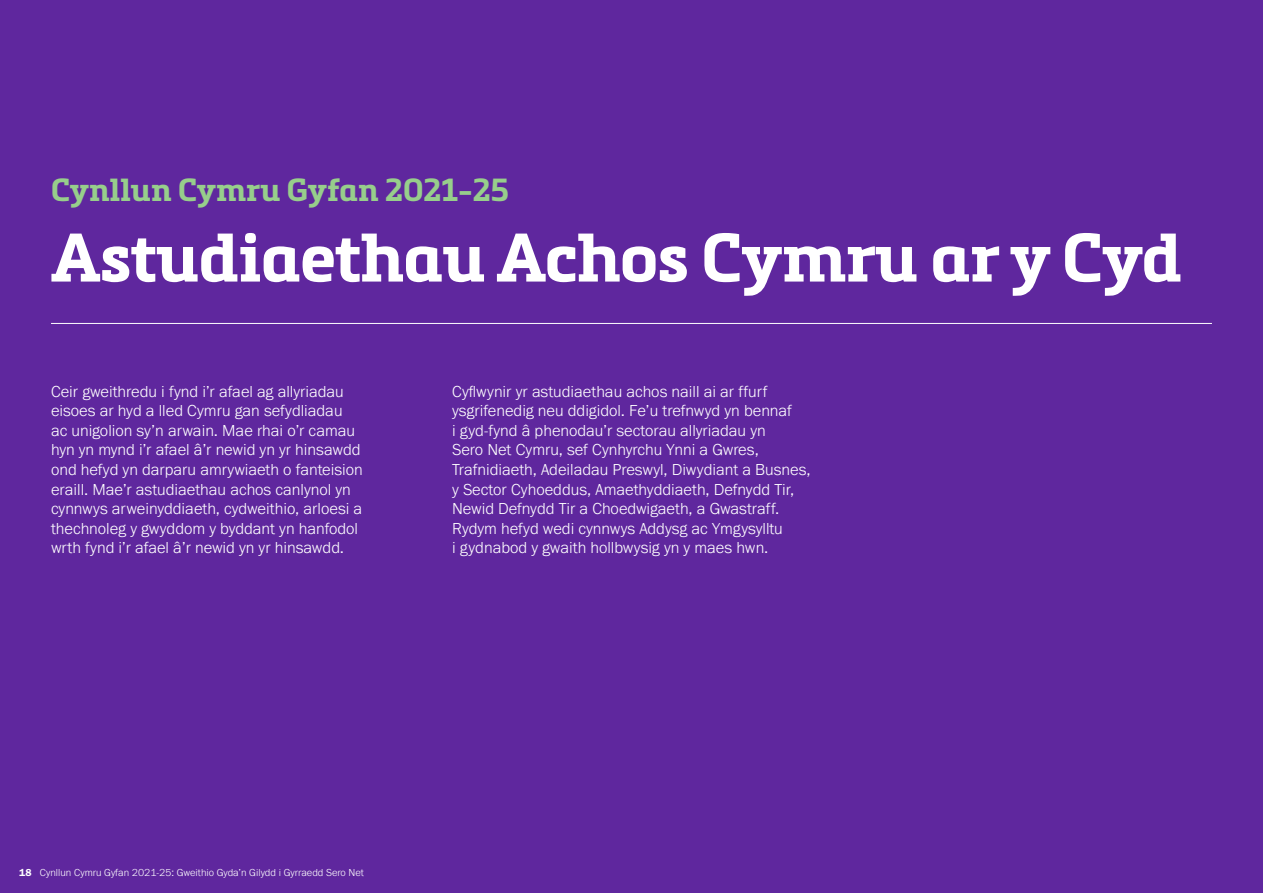
<style>
.page{position:relative;width:1263px;height:893px;background:#5f279e}
.page>*{position:absolute;margin:0;border:0;box-sizing:border-box;transform-origin:0 0}
.Big_Heading_Cover{font:700 67.5px "Metronic Slab Pro";letter-spacing:-.01em;color:#fff}
.pre_heading_cover{font:700 31.5px "Metronic Slab Pro";color:#97ce8b}
.Main_Body{font:300 16.5px/19.5px "Franklin Gothic URW";color:#fff}
.t1{font:300 10.5px "Franklin Gothic URW";color:#fff}
.s1{font-family:"Franklin Gothic URW Dem";font-weight:400}
</style>
<div class="page">
<hr style="left:51px;top:323px;width:1161px;height:1px;background:#fff">
<p class="pre_heading_cover" style="left:51px;top:170px;width:459px">Cynllun Cymru Gyfan 2021-25</p>
<h1 class="Big_Heading_Cover" style="left:51px;top:215px;width:1132px">Astudiaethau Achos Cymru ar y Cyd</h1>
<p class="Main_Body" style="left:51px;top:381px;width:313px">Ceir gweithredu i fynd i’r afael ag allyriadau eisoes ar hyd a lled Cymru gan sefydliadau ac unigolion sy’n arwain. Mae rhai o’r camau hyn yn mynd i’r afael â’r newid yn yr hinsawdd ond hefyd yn darparu amrywiaeth o fanteision eraill. Mae’r astudiaethau achos canlynol yn cynnwys arweinyddiaeth, cydweithio, arloesi a thechnoleg y gwyddom y byddant yn hanfodol wrth fynd i’r afael â’r newid yn yr hinsawdd.</p>
<p class="Main_Body" style="left:452px;top:381px;width:360px">Cyflwynir yr astudiaethau achos naill ai ar ffurf ysgrifenedig neu ddigidol. Fe’u trefnwyd yn bennaf<br>i gyd-fynd â phenodau’r sectorau allyriadau yn<br>Sero Net Cymru, sef Cynhyrchu Ynni a Gwres, Trafnidiaeth, Adeiladau Preswyl, Diwydiant a Busnes, y Sector Cyhoeddus, Amaethyddiaeth, Defnydd Tir, Newid Defnydd Tir a Choedwigaeth, a Gwastraff.<br>Rydym hefyd wedi cynnwys Addysg ac Ymgysylltu<br>i gydnabod y gwaith hollbwysig yn y maes hwn.</p>
<p class="t1" style="left:19px;top:866px;width:346px"><span class="s1">18</span> Cynllun Cymru Gyfan 2021-25: Gweithio Gyda’n Gilydd i Gyrraedd Sero Net</p>
</div>
